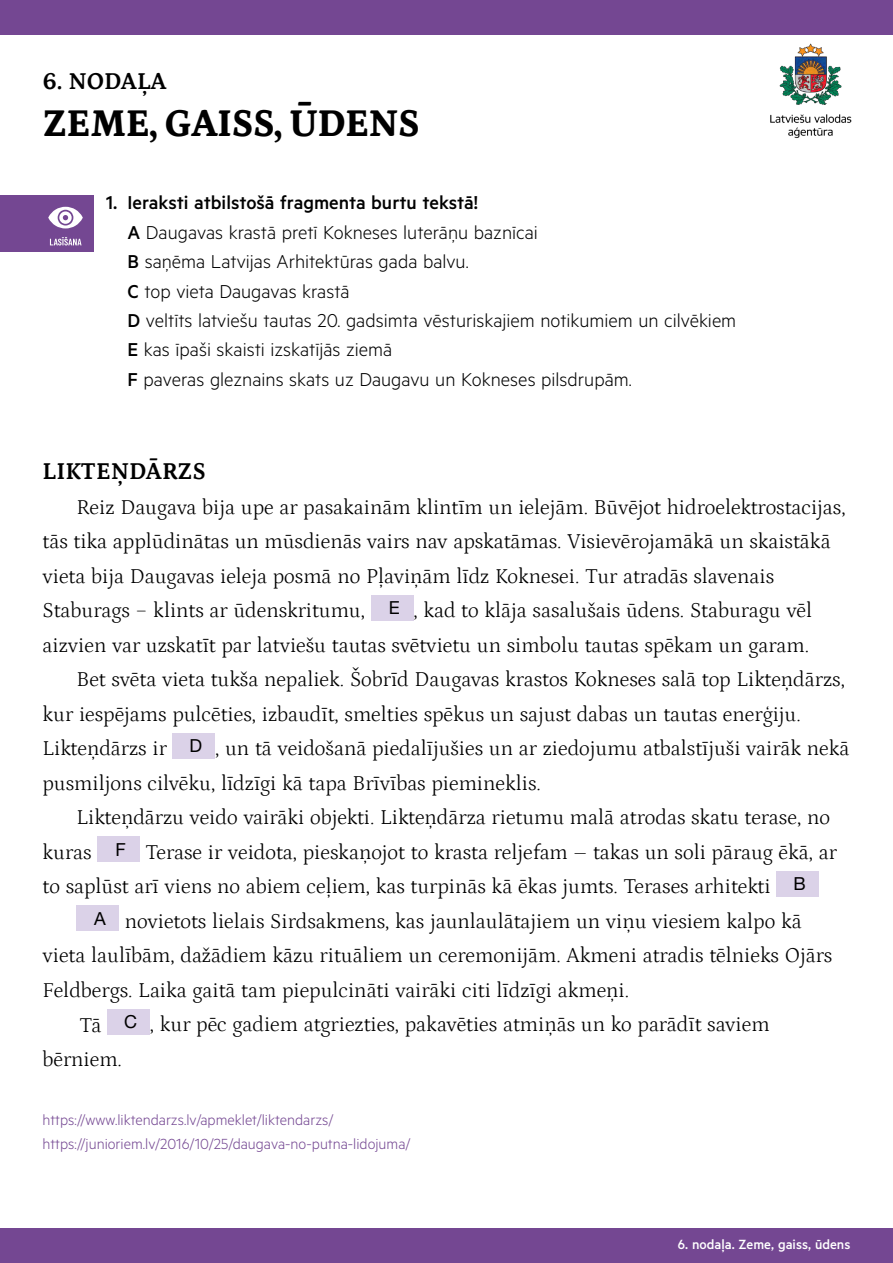
<style>
.page{position:relative;width:893px;height:1263px;background:#fff}
.page>*{position:absolute;margin:0;border:0;box-sizing:border-box;transform-origin:0 0}
.t1{font:800 39px "Petrona";letter-spacing:-.02em;color:#000}
.t2{font:700 24px "Petrona";color:#000}
.t3{font:300 21px/34.5px "Petrona";color:#000}
.t4{font:300 21px/29.4px "Metric";color:#000}
.t5{font:300 16.5px/24px "Metric";color:#744792}
.t6{font:500 15px "Metric";color:#fff}
.s1{font-weight:500}
</style>
<div class="page">
<div style="left:0;top:1229px;width:893px;height:34px;background:#744792"></div>
<div style="left:0;top:196px;width:94px;height:56px;background:#744792"></div>
<svg style="left:50px;top:237px;width:32px;height:8px"></svg>
<svg style="left:48px;top:207px;width:35px;height:21px"></svg>
<img style="left:733px;top:34px;width:155px;height:104px">
<div style="left:0;top:0;width:893px;height:34px;background:#744792"></div>
<div style="left:371px;top:595px;width:42px;height:25px;background:#dbd2e8"></div>
<div style="left:173px;top:733px;width:42px;height:25px;background:#dbd2e8"></div>
<div style="left:97px;top:836px;width:43px;height:26px;background:#dbd2e8"></div>
<div style="left:776px;top:871px;width:43px;height:25px;background:#dbd2e8"></div>
<div style="left:77px;top:905px;width:42px;height:26px;background:#dbd2e8"></div>
<div style="left:107px;top:1009px;width:43px;height:25px;background:#dbd2e8"></div>
<p class="t2" style="left:43px;top:63px;width:126px">6. NODAĻA</p>
<h1 class="t1" style="left:43px;top:94px;width:379px">ZEME, GAISS, ŪDENS</h1>
<p class="t4" style="left:128px;top:187px;width:610px;text-indent:-21px"><span class="s1">1. Ieraksti atbilstošā fragmenta burtu tekstā!<br>A</span> Daugavas krastā pretī Kokneses luterāņu baznīcai<br><span class="s1">B</span> saņēma Latvijas Arhitektūras gada balvu.<br><span class="s1">C</span> top vieta Daugavas krastā<br><span class="s1">D</span> veltīts latviešu tautas 20. gadsimta vēsturiskajiem notikumiem un cilvēkiem <span class="s1">E</span> kas īpaši skaisti izskatījās ziemā<br><span class="s1">F</span> paveras gleznains skats uz Daugavu un Kokneses pilsdrupām.</p>
<p class="t2" style="left:43px;top:454px;width:165px">LIKTEŅDĀRZS</p>
<p class="t3" style="left:43px;top:488px;width:805px;text-indent:34px">Reiz Daugava bija upe ar pasakainām klintīm un ielejām. Būvējot hidroelektrostacijas, tās tika applūdinātas un mūsdienās vairs nav apskatāmas. Visievērojamākā un skaistākā vieta bija Daugavas ieleja posmā no Pļaviņām līdz Koknesei. Tur atradās slavenais Staburags − klints ar ūdenskritumu, <sup>E</sup> , kad to klāja sasalušais ūdens. Staburagu vēl aizvien var uzskatīt par latviešu tautas svētvietu un simbolu tautas spēkam un garam.</p>
<p class="t3" style="left:43px;top:661px;width:808px;text-indent:34px">Bet svēta vieta tukša nepaliek. Šobrīd Daugavas krastos Kokneses salā top Likteņdārzs, kur iespējams pulcēties, izbaudīt, smelties spēkus un sajust dabas un tautas enerģiju.<br>Likteņdārzs ir <sup>D</sup> , un tā veidošanā piedalījušies un ar ziedojumu atbalstījuši vairāk nekā pusmiljons cilvēku, līdzīgi kā tapa Brīvības piemineklis.</p>
<p class="t3" style="left:77px;top:799px;width:755px">Likteņdārzu veido vairāki objekti. Likteņdārza rietumu malā atrodas skatu terase, no</p>
<p class="t3" style="left:43px;top:833px;width:796px">kuras <sup>F</sup> Terase ir veidota, pieskaņojot to krasta reljefam – takas un soli pāraug ēkā, ar</p>
<p class="t3" style="left:43px;top:868px;width:765px">to saplūst arī viens no abiem ceļiem, kas turpinās kā ēkas jumts. Terases arhitekti <sup>B</sup></p>
<p class="t3" style="left:94px;top:902px;width:709px"><sup>A</sup> novietots lielais Sirdsakmens, kas jaunlaulātajiem un viņu viesiem kalpo kā</p>
<p class="t3" style="left:43px;top:937px;width:791px">vieta laulībām, dažādiem kāzu rituāliem un ceremonijām. Akmeni atradis tēlnieks Ojārs</p>
<p class="t3" style="left:43px;top:971px;width:588px">Feldbergs. Laika gaitā tam piepulcināti vairāki citi līdzīgi akmeņi.</p>
<p class="t3" style="left:80px;top:1006px;width:691px">Tā <sup>C</sup> , kur pēc gadiem atgriezties, pakavēties atmiņās un ko parādīt saviem</p>
<p class="t3" style="left:43px;top:1040px;width:81px">bērniem.</p>
<p class="t5" style="left:43px;top:1107px;width:370px">https://www.liktendarzs.lv/apmeklet/liktendarzs/ https://junioriem.lv/2016/10/25/daugava-no-putna-lidojuma/</p>
<p class="t6" style="left:678px;top:1236px;width:174px">6. nodaļa. Zeme, gaiss, ūdens</p>
</div>
